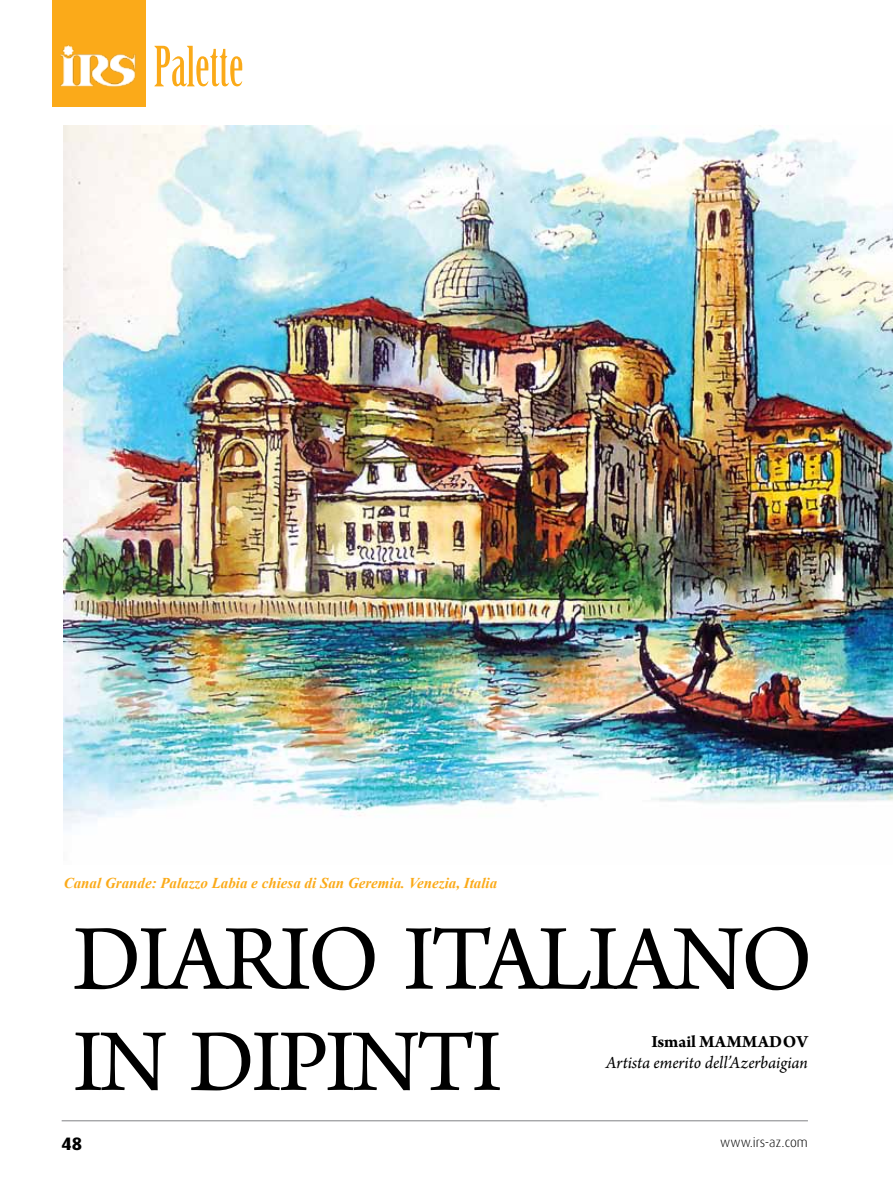
<style>
.page{position:relative;width:893px;height:1191px;background:#fff}
.page>*{position:absolute;margin:0;border:0;box-sizing:border-box;transform-origin:0 0}
.t1{font:97.5px "Arno Pro";letter-spacing:.055em;color:#000}
.t2{font:92.55px "Arno Pro";color:#000}
.t3{font:54.15px "Birch Std";color:#fbaa19}
.t4{font:italic 18px "Arno Pro";color:#000}
.t5{font:700 18px "Arno Pro";letter-spacing:.015em;color:#000}
.t6{font:800 18px "Dax Pro";color:#000}
.t7{font:italic 700 15px "Times New Roman";color:#fbaa19}
.t8{font:300 13.5px "Dax Pro";color:#000}
</style>
<div class="page">
<hr style="left:62px;top:1120px;width:746px;height:1px;background:#808285">
<img style="left:64px;top:126px;width:829px;height:703px">
<div style="left:52px;top:0;width:94px;height:106px;background:#fbaa19"></div>
<img style="left:60px;top:45px;width:76px;height:41px">
<h3 class="t3" style="left:154px;top:36px;width:91px">Palette</h3>
<p class="t7" style="left:64px;top:873px;width:435px">Canal Grande: Palazzo Labia e chiesa di San Geremia. Venezia, Italia</p>
<h1 class="t1" style="left:73px;top:903px;width:725px">DIARIO ITALIANO</h1>
<h2 class="t2" style="left:73px;top:1009px;width:430px">IN DIPINTI</h2>
<p class="t5" style="left:651px;top:1031px;width:85px">ISMAIL MAMM</p>
<p class="t5" style="left:758px;top:1031px;width:52px">ADOV</p>
<p class="t4" style="left:606px;top:1052px;width:204px">Artista emerito dell’Azerbaigian</p>
<p class="t6" style="left:62px;top:1131px;width:22px">48</p>
<p class="t8" style="left:720px;top:1133px;width:89px">www.irs-az.com</p>
</div>
